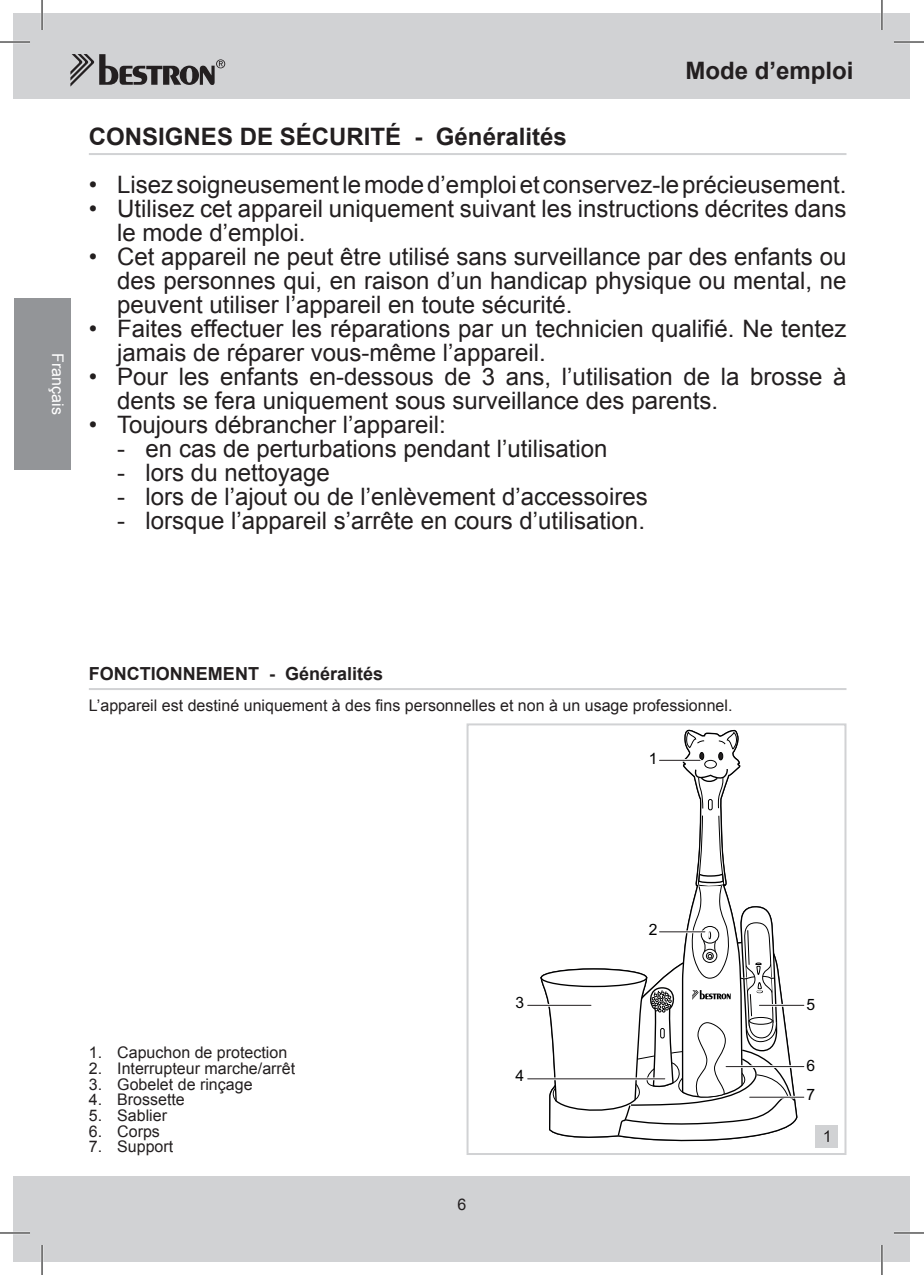
<style>
.page{position:relative;width:924px;height:1275px;background:#fff}
.page>*{position:absolute;margin:0;border:0;box-sizing:border-box;transform-origin:0 0}
.t1{font:24px/24px "Arial";color:#231f20}
.t2{font:700 24px "Arial";color:#231f20}
.t3{font:700 18px "Arial";color:#231f20}
.t4{font:16px "Arial";color:#231f20}
.t5{font:16px "Arial";color:#fff}
.t6{font:15.6px "Arial";color:#000001}
</style>
<div class="page">
<div style="left:14px;top:14px;width:895px;height:85px;background:#d1d2d4"></div>
<div style="left:14px;top:1176px;width:895px;height:85px;background:#d1d2d4"></div>
<svg style="left:70px;top:54px;width:155px;height:33px"></svg>
<div style="left:14px;top:298px;width:56px;height:172px;background:#939598"></div>
<hr style="left:89px;top:153px;width:757px;height:2px;background:#d1d2d4">
<hr style="left:89px;top:688px;width:757px;height:2px;background:#d1d2d4">
<svg style="left:564px;top:1106px;width:233px;height:36px"></svg>
<svg style="left:540px;top:729px;width:256px;height:407px"></svg>
<hr style="left:527px;top:1004px;width:63px;height:2px;background:#fff">
<hr style="left:659px;top:930px;width:45px;height:3px;background:#fff">
<hr style="left:759px;top:1004px;width:44px;height:2px;background:#fff">
<hr style="left:749px;top:1095px;width:54px;height:3px;background:#fff">
<hr style="left:527px;top:1077px;width:137px;height:3px;background:#fff">
<hr style="left:725px;top:1065px;width:78px;height:3px;background:#fff">
<hr style="left:659px;top:759px;width:40px;height:2px;background:#fff">
<hr style="left:527px;top:1005px;width:63px;height:1px;background:#231f20">
<hr style="left:659px;top:931px;width:45px;height:1px;background:#231f20">
<hr style="left:759px;top:1005px;width:44px;height:1px;background:#231f20">
<hr style="left:749px;top:1096px;width:54px;height:1px;background:#231f20">
<hr style="left:527px;top:1078px;width:137px;height:1px;background:#231f20">
<hr style="left:725px;top:1066px;width:78px;height:1px;background:#231f20">
<hr style="left:659px;top:760px;width:40px;height:1px;background:#231f20">
<div style="left:466px;top:723px;width:380px;height:432px;border:2px solid #d1d2d4"></div>
<div style="left:814px;top:1124px;width:23px;height:23px;background:#d1d2d4"></div>
<svg style="left:824px;top:1130px;width:4px;height:12px"></svg>
<hr style="left:0;top:41px;width:30px;height:2px;background:#fff">
<hr style="left:893px;top:41px;width:30px;height:2px;background:#fff">
<hr style="left:0;top:1231px;width:30px;height:3px;background:#fff">
<hr style="left:893px;top:1231px;width:30px;height:3px;background:#fff">
<hr style="left:41px;top:0;width:2px;height:30px;background:#fff">
<hr style="left:41px;top:1245px;width:2px;height:30px;background:#fff">
<hr style="left:880px;top:0;width:2px;height:30px;background:#fff">
<hr style="left:880px;top:1245px;width:2px;height:30px;background:#fff">
<hr style="left:0;top:42px;width:30px;height:1px;background:#000">
<hr style="left:893px;top:42px;width:30px;height:1px;background:#000">
<hr style="left:0;top:1232px;width:30px;height:1px;background:#000">
<hr style="left:893px;top:1232px;width:30px;height:1px;background:#000">
<hr style="left:42px;top:0;width:1px;height:30px;background:#000">
<hr style="left:42px;top:1245px;width:1px;height:30px;background:#000">
<hr style="left:881px;top:0;width:1px;height:30px;background:#000">
<hr style="left:881px;top:1245px;width:1px;height:30px;background:#000">
<p class="t5" style="left:64px;top:353px;width:63px;rotate:90deg">Français</p>
<p class="t2" style="left:685px;top:62px;width:170px">Mode d’emploi</p>
<p class="t2" style="left:89px;top:127px;width:479px">CONSIGNES DE SÉCURITÉ - Généralités</p>
<p class="t1" style="left:89px;top:174px;width:758px">• Lisez soigneusement le mode d’emploi et conservez-le précieusement.</p>
<p class="t1" style="left:117px;top:198px;width:730px;text-indent:-28px">• Utilisez cet appareil uniquement suivant les instructions décrites dans le mode d’emploi.</p>
<p class="t1" style="left:117px;top:246px;width:730px;text-align:justify;text-indent:-28px">• Cet appareil ne peut être utilisé sans surveillance par des enfants ou des personnes qui, en raison d’un handicap physique ou mental, ne peuvent utiliser l’appareil en toute sécurité.</p>
<p class="t1" style="left:117px;top:318px;width:730px;text-indent:-28px">• Faites effectuer les réparations par un technicien qualifié. Ne tentez jamais de réparer vous-même l’appareil.</p>
<p class="t1" style="left:117px;top:366px;width:730px;text-indent:-28px">• Pour les enfants en-dessous de 3 ans, l’utilisation de la brosse à dents se fera uniquement sous surveillance des parents.</p>
<p class="t1" style="left:89px;top:414px;width:358px">• Toujours débrancher l’appareil:</p>
<p class="t1" style="left:117px;top:438px;width:491px">- en cas de perturbations pendant l’utilisation</p>
<p class="t1" style="left:117px;top:462px;width:214px">- lors du nettoyage</p>
<p class="t1" style="left:117px;top:486px;width:531px">- lors de l’ajout ou de l’enlèvement d’accessoires</p>
<p class="t1" style="left:117px;top:510px;width:529px">- lorsque l’appareil s’arrête en cours d’utilisation.</p>
<p class="t3" style="left:89px;top:666px;width:296px">FONCTIONNEMENT - Généralités</p>
<p class="t4" style="left:89px;top:699px;width:645px">L’appareil est destiné uniquement à des fins personnelles et non à un usage professionnel.</p>
<p class="t6" style="left:648px;top:749px;width:10px">1</p>
<p class="t4" style="left:89px;top:1046px;width:200px">1. Capuchon de protection</p>
<p class="t4" style="left:89px;top:1062px;width:208px">2. Interrupteur marche/arrêt</p>
<p class="t4" style="left:89px;top:1078px;width:165px">3. Gobelet de rinçage</p>
<p class="t4" style="left:89px;top:1093px;width:97px">4. Brossette</p>
<p class="t4" style="left:89px;top:1109px;width:80px">5. Sablier</p>
<p class="t4" style="left:89px;top:1124px;width:73px">6. Corps</p>
<p class="t4" style="left:89px;top:1140px;width:86px">7. Support</p>
<p class="t4" style="left:457px;top:1198px;width:10px">6</p>
<p class="t6" style="left:515px;top:993px;width:10px">3</p>
<p class="t6" style="left:515px;top:1066px;width:10px">4</p>
<p class="t6" style="left:648px;top:920px;width:10px">2</p>
<p class="t6" style="left:806px;top:995px;width:10px">5</p>
<p class="t6" style="left:806px;top:1056px;width:10px">6</p>
<p class="t6" style="left:806px;top:1085px;width:10px">7</p>
</div>
